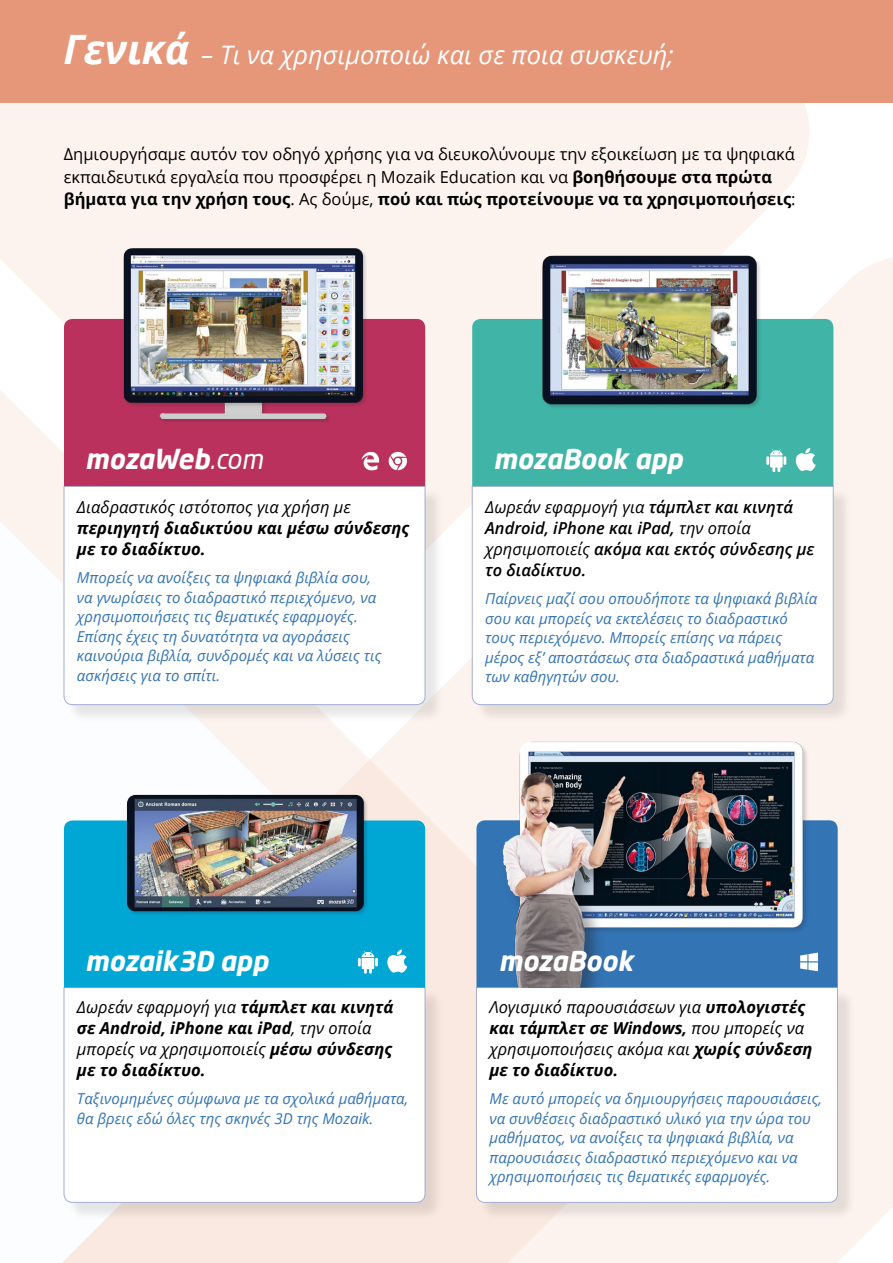
<style>
.page{position:relative;width:893px;height:1263px;background:#fff}
.page>*{position:absolute;margin:0;border:0;box-sizing:border-box;transform-origin:0 0}
.t1{font:italic 700 27px "Neo Sans Pro";color:#fff}
.t2{font:italic 25.5px "Open Sans";color:#fff}
.t3{font:16.5px/22.5px "Open Sans";color:#000}
.t4{font:italic 700 16.5px/21px "Open Sans";color:#000}
.t5{font:italic 16.5px/21px "Open Sans";color:#000}
.t6{font:italic 600 16.5px/21px "Open Sans";color:#000}
.t7{font:italic 15px/19.5px "Open Sans";color:#3374b5}
.s1{font-weight:700;font-size:40.5px}
.s2{font-weight:700}
.s3{font-weight:400}
</style>
<div class="page">
<div style="left:0;top:0;width:893px;height:102px;background:#e69679"></div>
<div style="left:66px;top:488px;width:378px;height:235px;background:#000;opacity:.1"></div>
<svg style="left:64px;top:486px;width:361px;height:219px"></svg>
<div style="left:66px;top:989px;width:378px;height:232px;background:#000;opacity:.1"></div>
<svg style="left:64px;top:987px;width:361px;height:216px"></svg>
<div style="left:474px;top:488px;width:378px;height:235px;background:#000;opacity:.1"></div>
<svg style="left:472px;top:486px;width:362px;height:219px"></svg>
<div style="left:478px;top:989px;width:378px;height:232px;background:#000;opacity:.1"></div>
<svg style="left:476px;top:987px;width:362px;height:216px"></svg>
<div style="left:64px;top:319px;width:361px;height:167px;background:#b9315c"></div>
<div style="left:64px;top:820px;width:361px;height:167px;background:#00a6d4"></div>
<div style="left:472px;top:319px;width:361px;height:167px;background:#40b4a7"></div>
<div style="left:476px;top:820px;width:362px;height:167px;background:#3374b5"></div>
<svg style="left:387px;top:949px;width:20px;height:24px"></svg>
<svg style="left:796px;top:448px;width:20px;height:23px"></svg>
<svg style="left:358px;top:951px;width:20px;height:23px"></svg>
<svg style="left:766px;top:449px;width:20px;height:23px"></svg>
<svg style="left:813px;top:952px;width:5px;height:19px"></svg>
<svg style="left:389px;top:452px;width:18px;height:18px"></svg>
<svg style="left:361px;top:452px;width:18px;height:18px"></svg>
<img style="left:494px;top:244px;width:307px;height:179px">
<img style="left:101px;top:760px;width:279px;height:172px">
<img style="left:113px;top:242px;width:268px;height:191px">
<img style="left:486px;top:736px;width:327px;height:251px">
<h2 class="t2" style="left:64px;top:37px;width:612px"><span class="s1">Γενικά</span> – Tι να χρησιμοποιώ και σε ποια συσκευή;</h2>
<p class="t3" style="left:64px;top:143px;width:733px">Δημιουργήσαμε αυτόν τον οδηγό χρήσης για να διευκολύνουμε την εξοικείωση με τα ψηφιακά εκπαιδευτικά εργαλεία που προσφέρει η Mozaik Education και να <span class="s2">βοηθήσουμε στα πρώτα βήματα για την χρήση τους</span>. Ας δούμε, <span class="s2">πού και πώς προτείνουμε να τα χρησιμοποιήσεις</span>:</p>
<h1 class="t1" style="left:85px;top:442px;width:179px">mozaWeb<span class="s3">.com</span></h1>
<p class="t5" style="left:77px;top:496px;width:275px">Διαδραστικός ιστότοπος για χρήση με</p>
<p class="t4" style="left:77px;top:517px;width:334px">περιηγητή διαδικτύου και μέσω σύνδεσης με το διαδίκτυο.</p>
<p class="t7" style="left:77px;top:568px;width:306px">Μπορείς να ανοίξεις τα ψηφιακά βιβλία σου, να γνωρίσεις το διαδραστικό περιεχόμενο, να χρησιμοποιήσεις τις θεματικές εφαρμογές.<br>Επίσης έχεις τη δυνατότητα να αγοράσεις καινούρια βιβλία, συνδρομές και να λύσεις τις ασκήσεις για το σπίτι.</p>
<h1 class="t1" style="left:493px;top:442px;width:191px">mozaBook app</h1>
<p class="t6" style="left:485px;top:497px;width:331px"><span class="s3">Δωρεάν εφαρμογή για</span> τάμπλετ και κινητά<br>Android, iPhone και iPad, <span class="s3">την οποία χρησιμοποιείς</span> ακόμα και εκτός σύνδεσης με το διαδίκτυο.</p>
<p class="t7" style="left:485px;top:589px;width:334px">Παίρνεις μαζί σου οπουδήποτε τα ψηφιακά βιβλία σου και μπορείς να εκτελέσεις το διαδραστικό τους περιεχόμενο. Μπορείς επίσης να πάρεις μέρος εξ’ αποστάσεως στα διαδραστικά μαθήματα των καθηγητών σου.</p>
<h1 class="t1" style="left:85px;top:943px;width:184px">mozaik3D app</h1>
<p class="t4" style="left:77px;top:996px;width:318px"><span class="s3">Δωρεάν εφαρμογή για</span> τάμπλετ και κινητά σε Android, iPhone και iPad<span class="s3">, την οποία μπορείς να χρησιμοποιείς</span> μέσω σύνδεσης με το διαδίκτυο.</p>
<p class="t7" style="left:77px;top:1088px;width:333px">Ταξινομημένες σύμφωνα με τα σχολικά μαθήματα, θα βρεις εδώ όλες της σκηνές 3D της Mozaik.</p>
<h1 class="t1" style="left:499px;top:944px;width:136px">mozaBook</h1>
<p class="t5" style="left:489px;top:996px;width:325px">Λογισμικό παρουσιάσεων για <span class="s2">υπολογιστές και τάμπλετ σε Windows,</span> που μπορείς να χρησιμοποιήσεις ακόμα και <span class="s2">χωρίς σύνδεση με το διαδίκτυο.</span></p>
<p class="t7" style="left:489px;top:1088px;width:334px">Με αυτό μπορείς να δημιουργήσεις παρουσιάσεις, να συνθέσεις διαδραστικό υλικό για την ώρα του μαθήματος, να ανοίξεις τα ψηφιακά βιβλία, να παρουσιάσεις διαδραστικό περιεχόμενο και να χρησιμοποιήσεις τις θεματικές εφαρμογές.</p>
</div>
